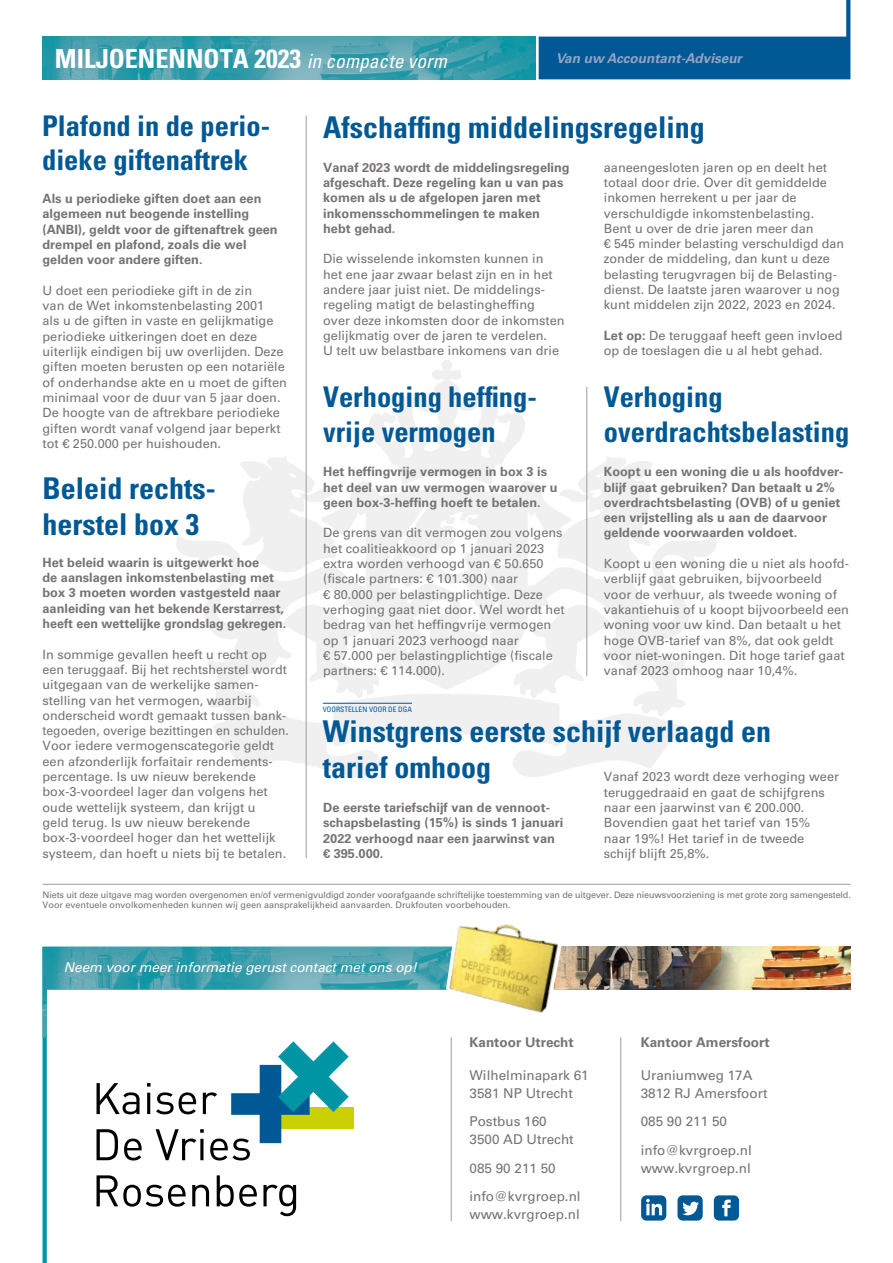
<style>
.page{position:relative;width:893px;height:1263px;background:#fff}
.page>*{position:absolute;margin:0;border:0;box-sizing:border-box;transform-origin:0 0}
.t1{font:700 condensed 30px/36px "Univers LT Std";color:#005894}
.t2{font:700 condensed 28.5px/34.2px "Univers LT Std";color:#005894}
.t3{font:700 condensed 26.25px "Univers LT Std";color:#fff}
.t4{font:13.5px/18px "Univers LT Std";color:#767372}
.t5{font:italic 13.5px "Univers LT Std";color:#fff}
.t6{font:700 13.5px "Univers LT Std";color:#767372}
.t7{font:italic 700 13.5px "Univers LT Std";color:#93a3c6}
.t8{font:12.75px/15.3px "Univers LT Std";color:#767372}
.t9{font:700 12.75px/15.3px "Univers LT Std";color:#767372}
.t10{font:9px/10.8px "Univers LT Std";letter-spacing:-.01em;color:#767372}
.t11{font:condensed 7.5px "Univers LT Std";color:#005894}
.s1{font-weight:400;font-style:italic;font-size:19.5px}
.s2{font-weight:700}
</style>
<div class="page">
<svg style="left:43px;top:1037px;width:409px;height:226px"></svg>
<img style="left:43px;top:947px;width:397px;height:90px">
<img style="left:568px;top:947px;width:282px;height:42px">
<img style="left:440px;top:924px;width:128px;height:89px">
<img style="left:43px;top:37px;width:492px;height:42px">
<svg style="left:539px;top:0;width:311px;height:79px"></svg>
<svg style="left:176px;top:358px;width:540px;height:423px"></svg>
<hr style="left:43px;top:884px;width:807px;height:1px;background:#9d9b9a">
<div style="left:275px;top:1107px;width:78px;height:22px;background:#cbd000"></div>
<svg style="left:97px;top:1083px;width:43px;height:31px"></svg>
<hr style="left:147px;top:1093px;width:3px;height:21px;background:#000">
<svg style="left:97px;top:1129px;width:21px;height:31px"></svg>
<svg style="left:124px;top:1138px;width:18px;height:22px"></svg>
<svg style="left:156px;top:1041px;width:193px;height:119px"></svg>
<svg style="left:97px;top:1175px;width:89px;height:31px"></svg>
<svg style="left:192px;top:1185px;width:17px;height:21px"></svg>
<svg style="left:217px;top:1175px;width:40px;height:31px"></svg>
<svg style="left:263px;top:1185px;width:33px;height:31px"></svg>
<hr style="left:451px;top:1037px;width:1px;height:184px;background:#9d9b9a">
<hr style="left:620px;top:1037px;width:1px;height:184px;background:#9d9b9a">
<svg style="left:677px;top:1195px;width:26px;height:25px"></svg>
<svg style="left:641px;top:1195px;width:25px;height:25px"></svg>
<svg style="left:714px;top:1195px;width:25px;height:25px"></svg>
<hr style="left:323px;top:703px;width:89px;height:1px;background:#005894">
<hr style="left:306px;top:116px;width:1px;height:742px;background:#9d9b9a">
<hr style="left:586px;top:387px;width:1px;height:289px;background:#9d9b9a">
<h3 class="t3" style="left:55px;top:42px;width:393px">MILJOENENNOTA 2023 <span class="s1">in compacte vorm</span></h3>
<p class="t7" style="left:556px;top:50px;width:188px">Van uw Accountant-Adviseur</p>
<h2 class="t2" style="left:42px;top:109px;width:229px">Plafond in de perio&shy;dieke giftenaftrek</h2>
<p class="t9" style="left:43px;top:191px;width:237px">Als u periodieke giften doet aan een algemeen nut beogende instelling (ANBI), geldt voor de giftenaftrek geen drempel en plafond, zoals die wel gelden voor andere giften.</p>
<p class="t8" style="left:43px;top:283px;width:246px">U doet een periodieke gift in de zin<br>van de Wet inkomstenbelasting 2001<br>als u de giften in vaste en gelijkmatige periodieke uitkeringen doet en deze uiterlijk eindigen bij uw overlijden. Deze giften moeten berusten op een notariële of onderhandse akte en u moet de giften minimaal voor de duur van 5 jaar doen.<br>De hoogte van de aftrekbare periodieke giften wordt vanaf volgend jaar beperkt tot € 250.000 per huishouden.</p>
<h1 class="t1" style="left:43px;top:470px;width:175px">Beleid rechts&shy;herstel box 3</h1>
<p class="t9" style="left:43px;top:555px;width:245px">Het beleid waarin is uitgewerkt hoe<br>de aanslagen inkomstenbelasting met box 3 moeten worden vastgesteld naar aanleiding van het bekende Kerstarrest, heeft een wettelijke grondslag gekregen.</p>
<p class="t8" style="left:43px;top:646px;width:248px">In sommige gevallen heeft u recht op een teruggaaf. Bij het rechtsherstel wordt uitgegaan van de werkelijke samen&shy;stelling van het vermogen, waarbij onderscheid wordt gemaakt tussen bank&shy;tegoeden, overige bezittingen en schulden.<br>Voor iedere vermogenscategorie geldt een afzonderlijk forfaitair rendements&shy;percentage. Is uw nieuw berekende box-3-voordeel lager dan volgens het oude wettelijk systeem, dan krijgt u<br>geld terug. Is uw nieuw berekende box-3-voordeel hoger dan het wettelijk systeem, dan hoeft u niets bij te betalen.</p>
<h1 class="t1" style="left:323px;top:109px;width:383px">Afschaffing middelingsregeling</h1>
<p class="t9" style="left:323px;top:160px;width:248px">Vanaf 2023 wordt de middelingsregeling afgeschaft. Deze regeling kan u van pas komen als u de afgelopen jaren met inkomensschommelingen te maken hebt gehad.</p>
<p class="t8" style="left:323px;top:251px;width:243px">Die wisselende inkomsten kunnen in het ene jaar zwaar belast zijn en in het andere jaar juist niet. De middelings&shy;regeling matigt de belastingheffing over deze inkomsten door de inkomsten gelijkmatig over de jaren te verdelen.<br>U telt uw belastbare inkomens van drie</p>
<p class="t8" style="left:604px;top:160px;width:242px">aaneengesloten jaren op en deelt het totaal door drie. Over dit gemiddelde inkomen herrekent u per jaar de verschuldigde inkomstenbelasting.<br>Bent u over de drie jaren meer dan<br>€ 545 minder belasting verschuldigd dan zonder de middeling, dan kunt u deze belasting terugvragen bij de Belasting&shy;dienst. De laatste jaren waarover u nog kunt middelen zijn 2022, 2023 en 2024.</p>
<p class="t8" style="left:604px;top:328px;width:240px"><span class="s2">Let op:</span> De teruggaaf heeft geen invloed op de toeslagen die u al hebt gehad.</p>
<h2 class="t2" style="left:323px;top:380px;width:215px">Verhoging heffing&shy;vrije vermogen</h2>
<h2 class="t2" style="left:604px;top:380px;width:247px">Verhoging overdrachtsbelasting</h2>
<p class="t9" style="left:323px;top:464px;width:236px">Het heffingvrije vermogen in box 3 is het deel van uw vermogen waarover u geen box-3-heffing hoeft te betalen.</p>
<p class="t8" style="left:323px;top:525px;width:243px">De grens van dit vermogen zou volgens het coalitieakkoord op 1 januari 2023 extra worden verhoogd van € 50.650 (fiscale partners: € 101.300) naar<br>€ 80.000 per belastingplichtige. Deze verhoging gaat niet door. Wel wordt het bedrag van het heffingvrije vermogen op 1 januari 2023 verhoogd naar<br>€ 57.000 per belastingplichtige (fiscale partners: € 114.000).</p>
<p class="t9" style="left:604px;top:464px;width:241px">Koopt u een woning die u als hoofdver&shy;blijf gaat gebruiken? Dan betaalt u 2% overdrachtsbelasting (OVB) of u geniet een vrijstelling als u aan de daarvoor geldende voorwaarden voldoet.</p>
<p class="t8" style="left:604px;top:556px;width:247px">Koopt u een woning die u niet als hoofd&shy;verblijf gaat gebruiken, bijvoorbeeld voor de verhuur, als tweede woning of vakantiehuis of u koopt bijvoorbeeld een woning voor uw kind. Dan betaalt u het hoge OVB-tarief van 8%, dat ook geldt voor niet-woningen. Dit hoge tarief gaat vanaf 2023 omhoog naar 10,4%.</p>
<p class="t11" style="left:323px;top:705px;width:91px">VOORSTELLEN VOOR DE DGA</p>
<h1 class="t1" style="left:323px;top:713px;width:450px">Winstgrens eerste schijf verlaagd en tarief omhoog</h1>
<p class="t8" style="left:604px;top:769px;width:237px">Vanaf 2023 wordt deze verhoging weer teruggedraaid en gaat de schijfgrens naar een jaarwinst van € 200.000.<br>Bovendien gaat het tarief van 15% naar 19%! Het tarief in de tweede schijf blijft 25,8%.</p>
<p class="t9" style="left:323px;top:800px;width:242px">De eerste tariefschijf van de vennoot&shy;schapsbelasting (15%) is sinds 1 januari<br>2022 verhoogd naar een jaarwinst van € 395.000.</p>
<p class="t10" style="left:43px;top:889px;width:810px">Niets uit deze uitgave mag worden overgenomen en/of vermenigvuldigd zonder voorafgaande schriftelijke toestemming van de uitgever. Deze nieuwsvoorziening is met grote zorg samengesteld.<br>Voor eventuele onvolkomenheden kunnen wij geen aansprakelijkheid aanvaarden. Drukfouten voorbehouden.</p>
<p class="t5" style="left:64px;top:959px;width:355px">Neem voor meer informatie gerust contact met ons op!</p>
<p class="t6" style="left:469px;top:1034px;width:106px">Kantoor Utrecht</p>
<p class="t4" style="left:469px;top:1066px;width:121px">Wilhelminapark 61<br>3581 NP Utrecht</p>
<p class="t4" style="left:469px;top:1113px;width:106px">Postbus 160<br>3500 AD Utrecht</p>
<p class="t4" style="left:469px;top:1154px;width:113px;line-height:28.5px">085 90 211 50 info@kvrgroep.nl</p>
<p class="t4" style="left:469px;top:1206px;width:112px">www.kvrgroep.nl</p>
<p class="t6" style="left:641px;top:1034px;width:131px">Kantoor Amersfoort</p>
<p class="t4" style="left:641px;top:1066px;width:128px">Uraniumweg 17A<br>3812 RJ Amersfoort</p>
<p class="t4" style="left:641px;top:1107px;width:113px;line-height:28.5px">085 90 211 50 info@kvrgroep.nl</p>
<p class="t4" style="left:641px;top:1159px;width:112px">www.kvrgroep.nl</p>
</div>
